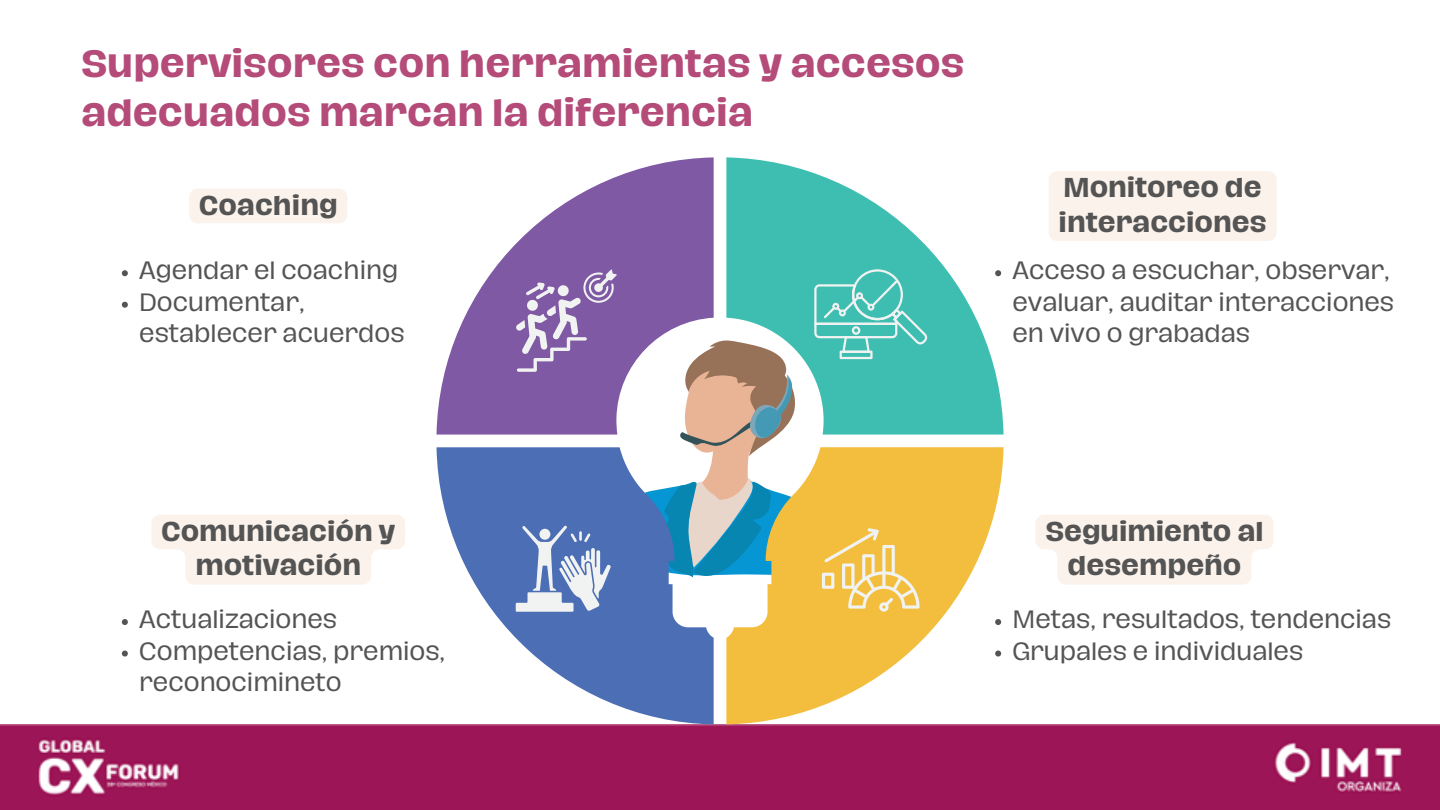
<style>
.page{position:relative;width:1440px;height:810px;background:#fff}
.page>*{position:absolute;margin:0;border:0;box-sizing:border-box;transform-origin:0 0}
.t1{font:700 35px/48.8px "Hagrid Text";color:#b44b79}
.t2{font:700 25px/34.5px "Hagrid Text";color:#545454;text-align:center}
.t3{font:23px/31.5px "Hagrid Text";color:#545454}
</style>
<div class="page">
<img style="left:0;top:724px;width:1440px;height:86px">
<div style="left:189px;top:189px;width:158px;height:34px;background:#fbf2eb"></div>
<svg style="left:122px;top:270px;width:6px;height:6px"></svg>
<svg style="left:122px;top:302px;width:6px;height:6px"></svg>
<div style="left:1049px;top:171px;width:228px;height:70px;background:#fbf2eb;border-radius:9px"></div>
<svg style="left:1035px;top:515px;width:238px;height:70px;background:#fbf3ed"></svg>
<svg style="left:122px;top:619px;width:6px;height:6px"></svg>
<svg style="left:122px;top:651px;width:6px;height:6px"></svg>
<svg style="left:151px;top:515px;width:254px;height:70px"></svg>
<svg style="left:437px;top:157px;width:277px;height:278px;fill:#7f59a4"></svg>
<svg style="left:726px;top:157px;width:277px;height:278px;fill:#3ebeb1"></svg>
<svg style="left:437px;top:447px;width:277px;height:277px;fill:#4c6eb5"></svg>
<svg style="left:726px;top:447px;width:277px;height:277px;fill:#f3be3d"></svg>
<svg style="left:516px;top:269px;width:411px;height:343px"></svg>
<p class="t1" style="left:81px;top:40px;width:885px">Supervisores con herramientas y accesos adecuados marcan la diferencia</p>
<p class="t2" style="left:199px;top:188px;width:140px">Coaching</p>
<p class="t3" style="left:139px;top:255px;width:260px">Agendar el coaching</p>
<p class="t3" style="left:139px;top:287px;width:267px">Documentar, establecer acuerdos</p>
<p class="t2" style="left:1059px;top:171px;width:210px;text-align:left">Monitoreo de interacciones</p>
<p class="t3" style="left:1013px;top:255px;width:383px">Acceso a escuchar, observar, evaluar, auditar interacciones en vivo o grabadas</p>
<h2 class="t2" style="left:161px;top:514px;width:235px">Comunicación y motivación</h2>
<p class="t3" style="left:139px;top:604px;width:199px">Actualizaciones</p>
<p class="t3" style="left:139px;top:636px;width:308px">Competencias, premios, reconocimineto</p>
<p class="t2" style="left:1045px;top:514px;width:220px">Seguimiento al desempeño</p>
<h2 class="t3" style="left:1013px;top:604px;width:380px">Metas, resultados, tendencias</h2>
<h2 class="t3" style="left:1013px;top:636px;width:292px">Grupales e individuales</h2>
</div>
